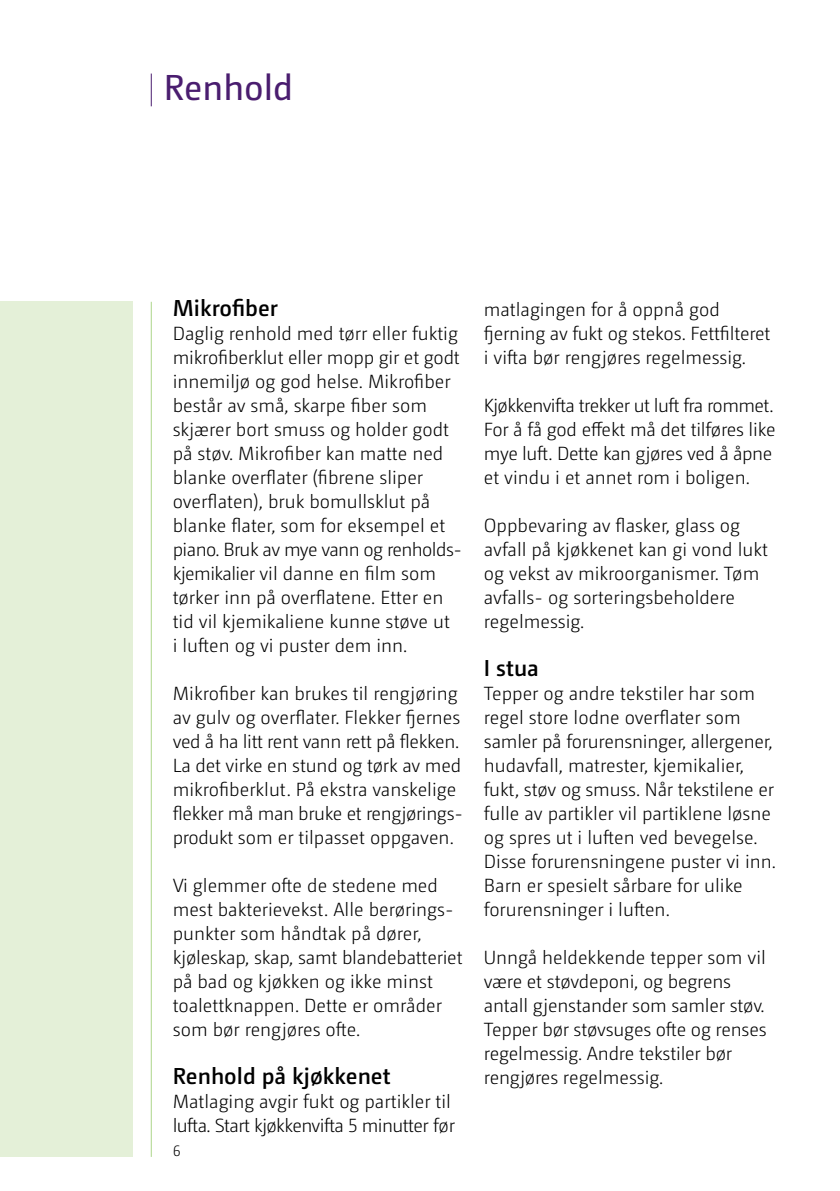
<style>
.page{position:relative;width:840px;height:1191px;background:#fff}
.page>*{position:absolute;margin:0;border:0;box-sizing:border-box;transform-origin:0 0}
.t1{font:36px "Camingo Dos Pro";color:#4a1d6f}
.t2{font:600 23px "Camingo Dos Pro";color:#000}
.t3{font:300 19px/24px "Camingo Dos Pro";color:#000}
.t4{font:300 19px/24px "Camingo Dos Pro";letter-spacing:-.02em;color:#000}
.t5{font:300 15px "Camingo Dos Pro";color:#000}
</style>
<div class="page">
<div style="left:0;top:301px;width:133px;height:855px;background:#e4f0d8"></div>
<hr style="left:151px;top:74px;width:1px;height:32px;background:#4a1d6f">
<hr style="left:151px;top:302px;width:1px;height:854px;background:#acd58a">
<h1 class="t1" style="left:164px;top:66px;width:131px">Renhold</h1>
<p class="t2" style="left:173px;top:294px;width:107px">Mikrofiber</p>
<p class="t3" style="left:173px;top:321px;width:288px">Daglig renhold med tørr eller fuktig mikrofiberklut eller mopp gir et godt innemiljø og god helse. Mikrofiber består av små, skarpe fiber som skjærer bort smuss og holder godt på støv. Mikrofiber kan matte ned blanke overflater (fibrene sliper overflaten), bruk bomullsklut på blanke flater, som for eksempel et piano. Bruk av mye vann og renholds&shy;kjemikalier vil danne en film som tørker inn på overflatene. Etter en tid vil kjemikaliene kunne støve ut<br>i luften og vi puster dem inn.</p>
<p class="t3" style="left:173px;top:681px;width:291px">Mikrofiber kan brukes til rengjøring av gulv og overflater. Flekker fjernes ved å ha litt rent vann rett på flekken.<br>La det virke en stund og tørk av med mikrofiberklut. På ekstra vanskelige flekker må man bruke et rengjørings&shy;produkt som er tilpasset oppgaven.</p>
<p class="t3" style="left:173px;top:873px;width:291px">Vi glemmer ofte de stedene med mest bakterievekst. Alle berørings&shy;punkter som håndtak på dører, kjøleskap, skap, samt blandebatteriet på bad og kjøkken og ikke minst toalettknappen. Dette er områder som bør rengjøres ofte.</p>
<p class="t2" style="left:173px;top:1062px;width:219px">Renhold på kjøkkenet</p>
<p class="t3" style="left:173px;top:1089px;width:284px">Matlaging avgir fukt og partikler til lufta. Start kjøkkenvifta 5 minutter før</p>
<p class="t5" style="left:173px;top:1142px;width:9px">6</p>
<p class="t3" style="left:483px;top:297px;width:288px">matlagingen for å oppnå god fjerning av fukt og stekos. Fettfilteret i vifta bør rengjøres regelmessig.</p>
<p class="t4" style="left:483px;top:393px;width:293px">Kjøkkenvifta trekker ut luft fra rommet.<br>For å få god effekt må det tilføres like mye luft. Dette kan gjøres ved å åpne et vindu i et annet rom i boligen.</p>
<p class="t3" style="left:483px;top:513px;width:285px">Oppbevaring av flasker, glass og avfall på kjøkkenet kan gi vond lukt og vekst av mikroorganismer. Tøm avfalls- og sorteringsbeholdere regelmessig.</p>
<p class="t2" style="left:483px;top:654px;width:57px">I stua</p>
<p class="t3" style="left:483px;top:681px;width:293px">Tepper og andre tekstiler har som regel store lodne overflater som samler på forurensninger, allergener, hudavfall, matrester, kjemikalier, fukt, støv og smuss. Når tekstilene er fulle av partikler vil partiklene løsne og spres ut i luften ved bevegelse.<br>Disse forurensningene puster vi inn.<br>Barn er spesielt sårbare for ulike forurensninger i luften.</p>
<p class="t3" style="left:483px;top:945px;width:284px">Unngå heldekkende tepper som vil være et støvdeponi, og begrens antall gjenstander som samler støv.<br>Tepper bør støvsuges ofte og renses regelmessig. Andre tekstiler bør rengjøres regelmessig.</p>
</div>
